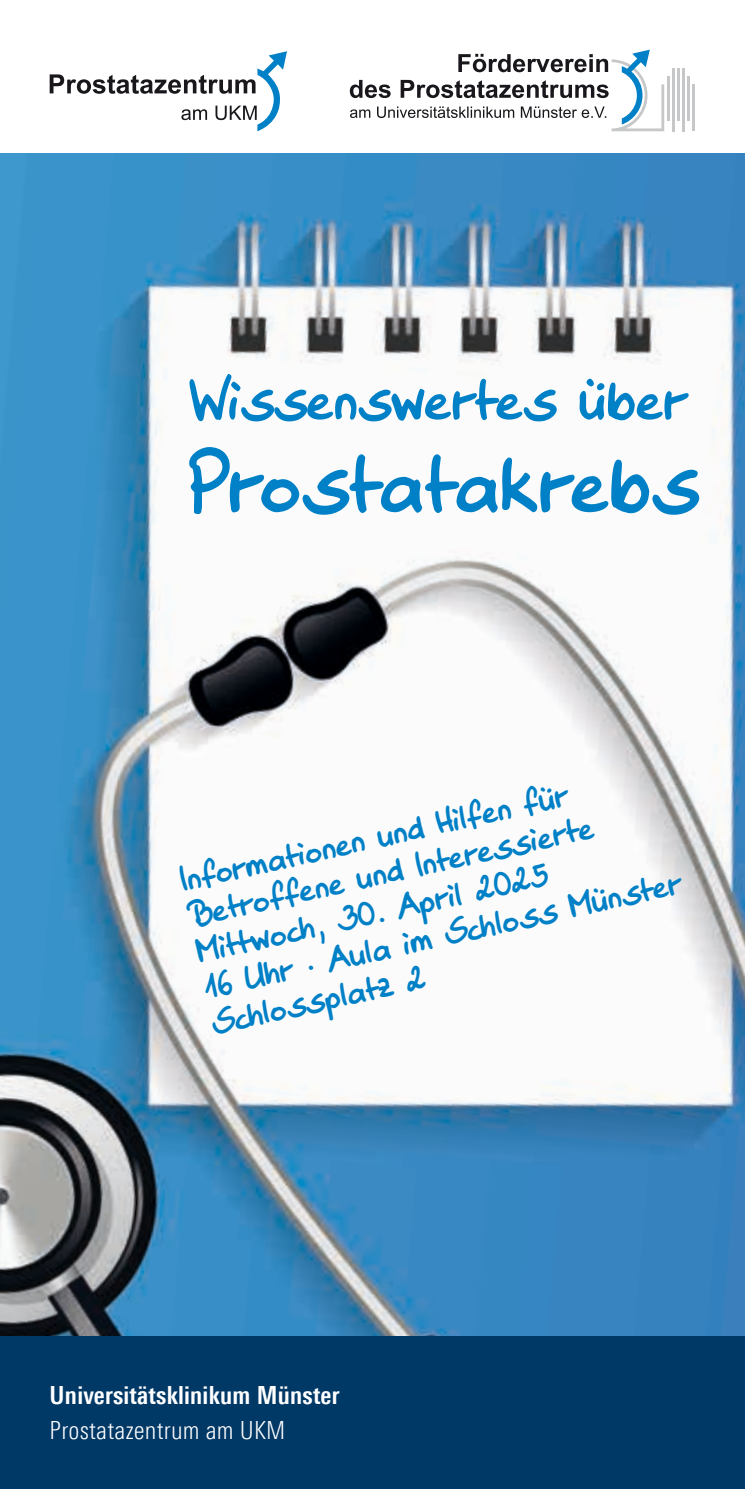
<style>
.page{position:relative;width:745px;height:1489px;background:#fff}
.page>*{position:absolute;margin:0;border:0;box-sizing:border-box;transform-origin:0 0}
.t1{font:85px "BERNDHUBERT";color:#0080c6}
.t2{font:60px "BERNDHUBERT";color:#0080c6}
.t3{font:35px/36.5px "BERNDHUBERT";color:#0080c6}
.t4{font:700 condensed 25px "Univers Next Pro";letter-spacing:.01em;color:#fff}
.t5{font:300 condensed 25px "Univers Next Pro";letter-spacing:.01em;color:#fff}
</style>
<div class="page">
<img style="left:0;top:153px;width:744px;height:1183px">
<svg style="left:50px;top:51px;width:237px;height:80px"></svg>
<hr style="left:692px;top:84px;width:2px;height:47px;background:#c6c7c9">
<hr style="left:681px;top:68px;width:3px;height:63px;background:#c6c7c9">
<hr style="left:676px;top:68px;width:3px;height:53px;background:#c6c7c9">
<hr style="left:666px;top:76px;width:3px;height:45px;background:#c6c7c9">
<hr style="left:687px;top:76px;width:2px;height:45px;background:#c6c7c9">
<hr style="left:671px;top:68px;width:3px;height:63px;background:#c6c7c9">
<svg style="left:349px;top:50px;width:314px;height:81px"></svg>
<div style="left:0;top:1336px;width:744px;height:152px;background:#003866"></div>
<h2 class="t2" style="left:189px;top:352px;width:498px">Wissenswertes über</h2>
<h1 class="t1" style="left:189px;top:417px;width:511px">Prostatakrebs</h1>
<p class="t3" style="left:175px;top:863px;width:489px;rotate:-13deg">Informationen und Hilfen für<br>Betroffene und Interessierte<br>Mittwoch, 30. April 2025<br>16 Uhr · Aula im Schloss Münster<br>Schlossplatz 2</p>
<p class="t4" style="left:50px;top:1380px;width:291px">Universitätsklinikum Münster</p>
<p class="t5" style="left:50px;top:1415px;width:237px">Prostatazentrum am UKM</p>
</div>
